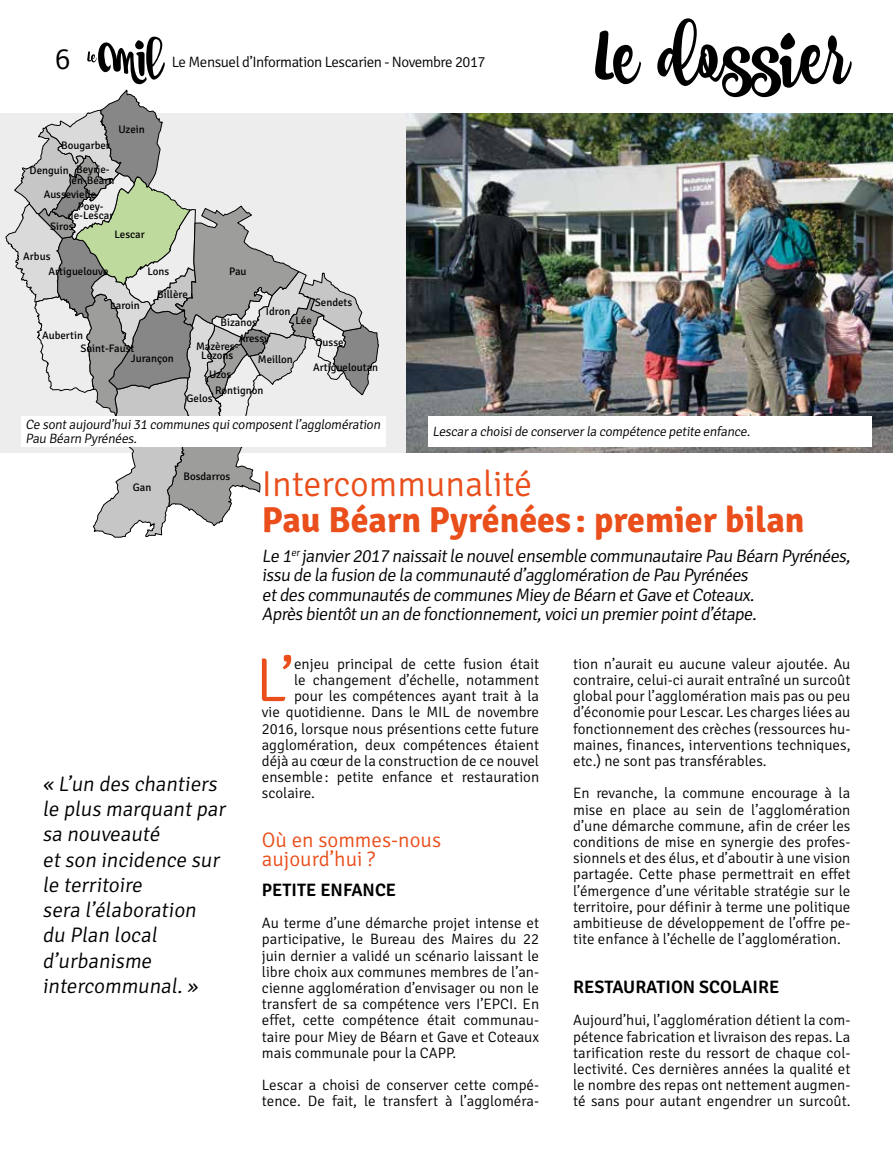
<style>
.page{position:relative;width:893px;height:1149px;background:#fff}
.page>*{position:absolute;margin:0;border:0;box-sizing:border-box;transform-origin:0 0}
.t1{font:87px "Coffe Break Script 1";color:#000}
.t2{font:300 61.95px "Signika";color:#e94e1b}
.t3{font:700 36px "Signika";color:#e94e1b}
.t4{font:300 36px "Signika";color:#e94e1b}
.t5{font:300 30px "Signika";color:#000}
.t6{font:300 21px/25.2px "Signika";color:#000}
.t7{font:300 21px/19.2px "Signika";color:#e94e1b}
.t8{font:300 18px/19.5px "Signika";color:#000}
.t9{font:600 18px "Signika";color:#000}
.t10{font:300 15px/16.2px "Signika";color:#000;text-align:justify}
.t11{font:300 15px "Signika";letter-spacing:-.03em;color:#000}
.t12{font:300 13.5px/13.5px "Signika";color:#000}
.t13{font:10.95px/9.6px "Signika";color:#000}
</style>
<div class="page">
<div style="left:0;top:113px;width:407px;height:339px;background:#ededed"></div>
<img style="left:407px;top:113px;width:486px;height:339px">
<div style="left:428px;top:416px;width:444px;height:30px;background:#fff"></div>
<svg style="left:87px;top:37px;width:78px;height:47px"></svg>
<svg style="left:6px;top:90px;width:373px;height:447px"></svg>
<div style="left:21px;top:416px;width:365px;height:30px;background:#fff"></div>
<h3 class="t5" style="left:55px;top:43px;width:17px">6</h3>
<p class="t11" style="left:172px;top:54px;width:315px">Le Mensuel d’Information Lescarien - Novembre 2017</p>
<p class="t13" style="left:119px;top:124px;width:28px">Uzein</p>
<p class="t13" style="left:61px;top:141px;width:50px">Bougarber</p>
<p class="t13" style="left:72px;top:165px;width:44px;line-height:10.5px;text-align:center">Beyrie&shy;en-Béarn</p>
<p class="t13" style="left:68px;top:201px;width:47px;text-align:center">Poey&shy;de-Lescar</p>
<p class="t13" style="left:50px;top:221px;width:25px">Siros</p>
<p class="t13" style="left:44px;top:159px;width:54px;line-height:23.1px;text-indent:-14px">Denguin<br>Aussevielle</p>
<p class="t13" style="left:114px;top:229px;width:32px">Lescar</p>
<p class="t13" style="left:48px;top:249px;width:62px;line-height:15px;text-indent:-25px">Arbus<br>Artiguelouve</p>
<p class="t13" style="left:157px;top:260px;width:32px;line-height:22.8px;text-indent:-10px">Lons<br>Billère</p>
<p class="t13" style="left:229px;top:266px;width:19px">Pau</p>
<p class="t13" style="left:315px;top:298px;width:39px">Sendets</p>
<p class="t13" style="left:315px;top:337px;width:30px">Ousse</p>
<p class="t13" style="left:110px;top:300px;width:31px">Laroin</p>
<p class="t13" style="left:81px;top:343px;width:55px">Saint-Faust</p>
<p class="t13" style="left:266px;top:307px;width:26px">Idron</p>
<p class="t13" style="left:295px;top:315px;width:18px">Lée</p>
<p class="t13" style="left:239px;top:315px;width:32px;line-height:15.6px;text-indent:-18px">Bizanos<br>Aressy</p>
<p class="t13" style="left:42px;top:331px;width:42px">Aubertin</p>
<p class="t13" style="left:196px;top:341px;width:44px;text-align:center">Mazères-<br>Lezons</p>
<p class="t13" style="left:131px;top:353px;width:45px">Jurançon</p>
<p class="t13" style="left:258px;top:354px;width:37px">Meillon</p>
<p class="t13" style="left:215px;top:385px;width:50px">Rontignon</p>
<p class="t13" style="left:313px;top:362px;width:67px">Artigueloutan</p>
<p class="t13" style="left:209px;top:369px;width:24px">Uzos</p>
<p class="t13" style="left:187px;top:393px;width:28px">Gelos</p>
<h1 class="t1" style="left:595px;top:-11px;width:257px">Le dossier</h1>
<p class="t12" style="left:26px;top:418px;width:358px">Ce sontaujourd’hui31 communes quicomposentl’agglomération<br>Pau Béarn Pyrénées.</p>
<p class="t12" style="left:432px;top:425px;width:321px">Lescar a choiside conserver la compétence petite enfance.</p>
<p class="t13" style="left:133px;top:482px;width:20px">Gan</p>
<p class="t13" style="left:183px;top:471px;width:48px">Bosdarros</p>
<h3 class="t6" style="left:43px;top:771px;width:187px">« L’un des chantiers le plus marquant par sa nouveauté<br>et son incidence sur le territoire<br>sera l’élaboration du Plan local d’urbanisme intercommunal. »</h3>
<h3 class="t4" style="left:262px;top:463px;width:272px">Intercommunalité</h3>
<h3 class="t3" style="left:262px;top:497px;width:544px">Pau Béarn Pyrénées : premier bilan</h3>
<p class="t8" style="left:262px;top:546px;width:593px">Le 1<sup>er</sup>janvier2017 naissaitle nouvelensemble communautaire Pau Béarn Pyrénées, issu de la fusion de la communauté d’agglomération de Pau Pyrénées<br>etdes communautés de communes Miey de Béarn etGave etCoteaux.<br>Après bientôtun an de fonctionnement,voiciun premierpointd’étape.</p>
<h2 class="t2" style="left:256px;top:646px;width:40px">L’</h2>
<p class="t10" style="left:294px;top:655px;width:247px">enjeu principal de cette fusion était</p>
<p class="t10" style="left:573px;top:655px;width:279px">tion n’aurait eu aucune valeur ajoutée. Au contraire, celui-ci aurait entraîné un surcoût global pour l’agglomération mais pas ou peu d’économie pour Lescar. Les charges liées au fonctionnement des crèches (ressources hu&shy;maines, finances, interventions techniques, etc.) ne sont pas transférables.</p>
<p class="t10" style="left:573px;top:785px;width:279px">En revanche, la commune encourage à la mise en place au sein de l’agglomération d’une démarche commune, afin de créer les conditions de mise en synergie des profes&shy;sionnels et des élus, et d’aboutir à une vision partagée. Cette phase permettrait en effet l’émergence d’une véritable stratégie sur le territoire, pour définir à terme une politique ambitieuse de développement de l’offre pe&shy;tite enfance à l’échelle de l’agglomération.</p>
<p class="t9" style="left:573px;top:976px;width:208px">RESTAURATION SCOLAIRE</p>
<p class="t10" style="left:573px;top:1012px;width:279px">Aujourd’hui, l’agglomération détient la com&shy;pétence fabrication et livraison des repas. La tarification reste du ressort de chaque col&shy;lectivité. Ces dernières années la qualité et le nombre des repas ont nettement augmen&shy;té sans pour autant engendrer un surcoût.</p>
<p class="t10" style="left:294px;top:671px;width:247px">le changement d’échelle, notamment</p>
<p class="t10" style="left:294px;top:688px;width:247px">pour les compétences ayant trait à la</p>
<p class="t10" style="left:262px;top:704px;width:279px">vie quotidienne. Dans le MIL de novembre</p>
<p class="t10" style="left:262px;top:720px;width:279px">2016, lorsque nous présentions cette future</p>
<p class="t10" style="left:262px;top:736px;width:279px">agglomération, deux compétences étaient</p>
<p class="t10" style="left:262px;top:752px;width:279px">déjà au cœur de la construction de ce nouvel</p>
<p class="t10" style="left:262px;top:769px;width:279px">ensemble: petite enfance et restauration</p>
<p class="t10" style="left:262px;top:785px;width:55px">scolaire.</p>
<h3 class="t7" style="left:262px;top:830px;width:181px">Où en sommes-nous aujourd’hui ?</h3>
<p class="t9" style="left:262px;top:878px;width:136px">PETITE ENFANCE</p>
<p class="t10" style="left:262px;top:914px;width:279px">Au terme d’une démarche projet intense et participative, le Bureau des Maires du 22 juin dernier a validé un scénario laissant le libre choix aux communes membres de l’an&shy;cienne agglomération d’envisager ou non le transfert de sa compétence vers I’EPCI. En effet, cette compétence était communau&shy;taire pour Miey de Béarn et Gave et Coteaux mais communale pour la CAPP.</p>
<p class="t10" style="left:262px;top:1076px;width:279px">Lescar a choisi de conserver cette compé&shy;tence. De fait, le transfert à l’aggloméra-</p>
</div>
